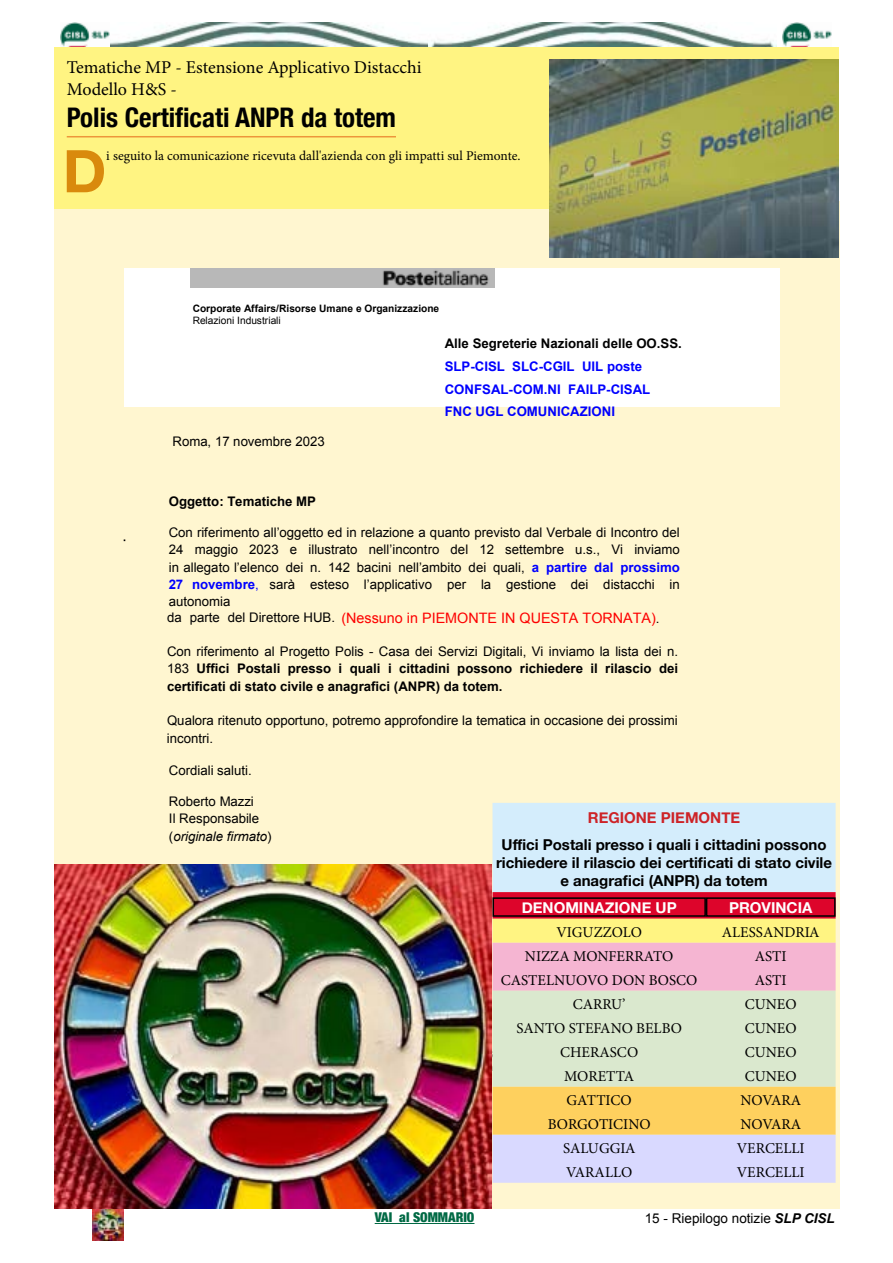
<style>
.page{position:relative;width:893px;height:1263px;background:#fff}
.page>*{position:absolute;margin:0;border:0;box-sizing:border-box;transform-origin:0 0}
.t1{font:700 58.95px "Helvetica Neue";color:#d98a0d}
.t2{font:700 condensed 27px "Helvetica Neue";color:#000}
.t3{font:18px "Minion Pro";color:#000}
.t4{font:15px "Minion Pro";color:#000}
.t5{font:700 15px/18px "Helvetica Neue";color:#000;text-align:center}
.t6{font:700 15px "Helvetica Neue";color:#fff}
.t7{font:700 15px "Helvetica Neue";color:#cd2327}
.t8{font:14.4px "Arial";color:#fd0000}
.t9{font:13.5px "Minion Pro";color:#000}
.t10{font:13.5px "Arial";color:#000}
.t11{font:900 condensed 13.5px "Helvetica Neue";color:#006944}
.t12{font:13.2px/17.4px "Arial";color:#000}
.t13{font:700 13.2px/17.4px "Arial";color:#000;text-align:justify}
.t14{font:700 13.2px/22.6px "Arial";color:#00f}
.t15{font:700 10.2px/12px "Arial";letter-spacing:-.005em;color:#000}
.s1{font-weight:400}
.s2{color:#000}
.s3{font-style:inherit}
.s4{font-weight:700;color:#00f}
.s5{color:#00f}
.s6{font-style:italic}
.s7{font-size:13.2px;color:#000}
.s8{font-weight:700;font-style:italic}
</style>
<div class="page">
<img style="left:110px;top:22px;width:318px;height:26px">
<img style="left:61px;top:22px;width:49px;height:26px">
<img style="left:783px;top:22px;width:49px;height:26px">
<img style="left:428px;top:22px;width:348px;height:26px">
<img style="left:92px;top:1209px;width:32px;height:32px">
<hr style="left:375px;top:1223px;width:99px;height:1px;background:#006944">
<div style="left:54px;top:201px;width:785px;height:1007px;background:#fff6d0"></div>
<div style="left:125px;top:269px;width:655px;height:138px;background:#fff"></div>
<img style="left:191px;top:268px;width:304px;height:19px">
<img style="left:54px;top:864px;width:437px;height:344px">
<div style="left:54px;top:48px;width:784px;height:161px;background:#fff482"></div>
<hr style="left:67px;top:136px;width:329px;height:1px;background:#ed963b">
<img style="left:549px;top:60px;width:290px;height:198px">
<svg style="left:492px;top:803px;width:344px;height:380px;background:#e3d2c3"></svg>
<div style="left:492px;top:897px;width:214px;height:20px;border:2px solid #000"></div>
<div style="left:706px;top:897px;width:130px;height:20px;border:2px solid #000"></div>
<p class="t3" style="left:67px;top:56px;width:356px">Tematiche MP - Estensione Applicativo Distacchi</p>
<p class="t3" style="left:67px;top:77px;width:112px">Modello H&amp;S -</p>
<p class="t2" style="left:67px;top:95px;width:331px">Polis Certificati ANPR da totem</p>
<p class="t1" style="left:63px;top:125px;width:45px">D</p>
<p class="t9" style="left:106px;top:147px;width:416px">i seguito la comunicazione ricevuta dall'azienda con gli impatti sul Piemonte.</p>
<p class="t15" style="left:193px;top:303px;width:248px">Corporate Affairs/Risorse Umane e Organizzazione<br><span class="s1">Relazioni Industriali</span></p>
<p class="t12" style="left:173px;top:433px;width:154px">Roma, 17 novembre 2023</p>
<p class="t14" style="left:445px;top:333px;width:239px"><span class="s2">Alle Segreterie Nazionali delle OO.SS.<br></span>SLP-CISL SLC-CGIL UIL poste<br>CONFSAL-COM.NI FAILP-CISAL<br>FNC UGL COMUNICAZIONI</p>
<p class="t13" style="left:169px;top:493px;width:149px">Oggetto: Tematiche MP</p>
<p class="t12" style="left:169px;top:523px;width:513px;text-align:justify"><span class="s3">Con riferimento all’oggetto ed in relazione</span> a quanto previsto dal Verbale di Incontro del 24 maggio 2023 e illustrato nell<span class="s3">’incontro del 12</span> settembre u.s., Vi inviamo in allegato <span class="s3">l’elenco de</span>i n. 142 bacini <span class="s3">nell’ambito dei quali,</span> <span class="s4">a partire dal prossimo 27 novembre</span><span class="s5">,</span> sarà esteso <span class="s3">l’applicativo per la gestione dei dista</span>cchi in autonomia</p>
<p class="t12" style="left:167px;top:608px;width:170px">da parte del Direttore HUB.</p>
<p class="t13" style="left:167px;top:643px;width:513px"><span class="s1">Con riferimento al Progetto Polis - Casa dei Servizi Digitali, Vi inviamo la lista dei n.<br>183</span> Uffici Postali presso i quali i cittadini possono richiedere il rilascio dei certificati di stato civile e anagrafici (ANPR) da totem.</p>
<p class="t12" style="left:167px;top:712px;width:512px">Qualora ritenuto opportuno, potremo approfondire la tematica in occasione dei prossimi incontri.</p>
<p class="t12" style="left:169px;top:762px;width:84px">Cordiali saluti.</p>
<p class="t12" style="left:169px;top:792px;width:104px">Roberto Mazzi<br>Il Responsabile (<span class="s6">originale firmato</span>)</p>
<p class="t8" style="left:341px;top:608px;width:320px">(Nessuno in PIEMONTE IN QUESTA TORNATA)<span class="s7">.</span></p>
<p class="t7" style="left:588px;top:806px;width:154px">REGIONE PIEMONTE</p>
<p class="t5" style="left:496px;top:836px;width:337px">Uffici Postali presso i quali i cittadini possono richiedere il rilascio dei certificati di stato civile e anagrafici (ANPR) da totem</p>
<p class="t6" style="left:522px;top:896px;width:156px">DENOMINAZIONE UP</p>
<p class="t6" style="left:729px;top:896px;width:85px">PROVINCIA</p>
<p class="t4" style="left:556px;top:922px;width:87px">VIGUZZOLO</p>
<p class="t4" style="left:722px;top:922px;width:99px">ALESSANDRIA</p>
<p class="t4" style="left:525px;top:946px;width:150px">NIZZA MONFERRATO</p>
<p class="t4" style="left:755px;top:946px;width:33px">ASTI</p>
<p class="t4" style="left:501px;top:970px;width:198px">CASTELNUOVO DON BOSCO</p>
<p class="t4" style="left:755px;top:970px;width:33px">ASTI</p>
<p class="t4" style="left:573px;top:994px;width:54px">CARRU’</p>
<p class="t4" style="left:745px;top:994px;width:53px">CUNEO</p>
<p class="t4" style="left:516px;top:1018px;width:167px">SANTO STEFANO BELBO</p>
<p class="t4" style="left:745px;top:1018px;width:53px">CUNEO</p>
<p class="t4" style="left:560px;top:1042px;width:80px">CHERASCO</p>
<p class="t4" style="left:745px;top:1042px;width:53px">CUNEO</p>
<p class="t4" style="left:564px;top:1066px;width:72px">MORETTA</p>
<p class="t4" style="left:745px;top:1066px;width:53px">CUNEO</p>
<p class="t4" style="left:567px;top:1090px;width:67px">GATTICO</p>
<p class="t4" style="left:740px;top:1090px;width:62px">NOVARA</p>
<p class="t4" style="left:548px;top:1114px;width:104px">BORGOTICINO</p>
<p class="t4" style="left:740px;top:1114px;width:62px">NOVARA</p>
<p class="t4" style="left:563px;top:1138px;width:74px">SALUGGIA</p>
<p class="t4" style="left:737px;top:1138px;width:70px">VERCELLI</p>
<p class="t4" style="left:566px;top:1162px;width:68px">VARALLO</p>
<p class="t4" style="left:737px;top:1162px;width:70px">VERCELLI</p>
<p class="t11" style="left:375px;top:1206px;width:101px">VAI al SOMMARIO</p>
<p class="t10" style="left:645px;top:1209px;width:192px">15 - Riepilogo notizie <span class="s8">SLP CISL</span></p>
</div>
